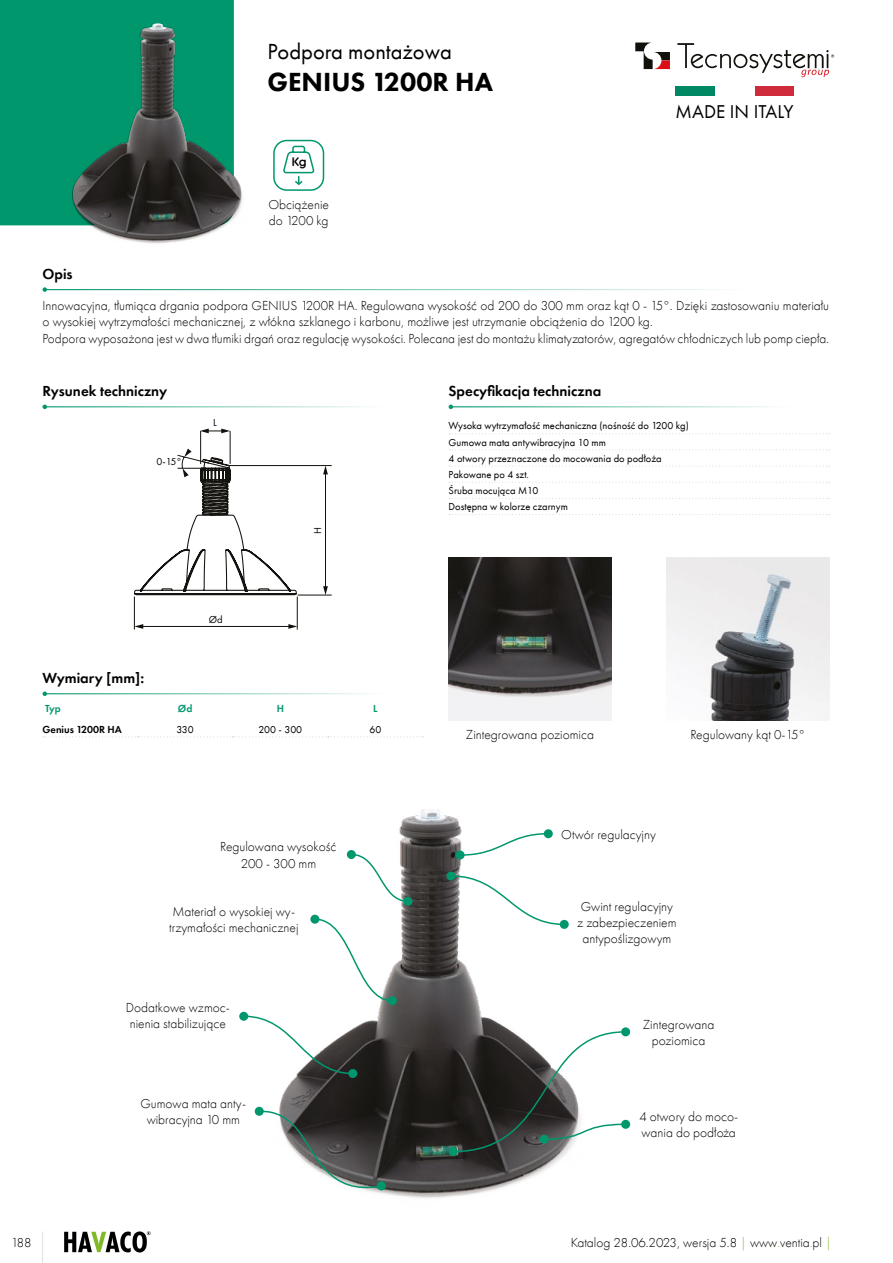
<style>
.page{position:relative;width:893px;height:1263px;background:#fff}
.page>*{position:absolute;margin:0;border:0;box-sizing:border-box;transform-origin:0 0}
.t1{font:27px "Futura PT Heavy";color:#000}
.t2{font:22.5px "Futura PT Book";color:#000}
.t3{font:19.2px "Futura PT Book";color:#000}
.t4{font:15px "Futura PT Demi";color:#000}
.t5{font:13.5px/16.2px "Futura PT Light";color:#000}
.t6{font:700 12.3px "BC Alphapipe TSB";color:#000}
.t7{font:10.5px/16.2px "Futura PT Book";color:#000}
.t8{font:10.5px "Futura PT Demi";color:#000}
.t9{font:10.5px "Futura PT Demi";color:#00976d}
.s1{color:#80ba27}
</style>
<div class="page">
<hr style="left:42px;top:1231px;width:1px;height:32px;background:#b3b2b2">
<svg style="left:64px;top:1231px;width:87px;height:21px"></svg>
<div style="left:0;top:0;width:234px;height:225px;background:#00976d"></div>
<hr style="left:45px;top:289px;width:784px;height:1px;background:#00976d">
<svg style="left:43px;top:287px;width:4px;height:5px"></svg>
<hr style="left:451px;top:406px;width:378px;height:1px;background:#00976d">
<svg style="left:449px;top:405px;width:4px;height:4px"></svg>
<svg style="left:449px;top:433px;width:381px;height:1px"></svg>
<svg style="left:449px;top:449px;width:381px;height:1px"></svg>
<svg style="left:449px;top:465px;width:381px;height:2px"></svg>
<svg style="left:449px;top:482px;width:381px;height:1px"></svg>
<svg style="left:449px;top:498px;width:381px;height:1px"></svg>
<svg style="left:449px;top:514px;width:381px;height:1px"></svg>
<hr style="left:45px;top:693px;width:378px;height:1px;background:#00976d">
<svg style="left:43px;top:691px;width:4px;height:5px"></svg>
<svg style="left:43px;top:736px;width:381px;height:1px"></svg>
<svg style="left:635px;top:43px;width:35px;height:26px"></svg>
<svg style="left:677px;top:43px;width:157px;height:34px"></svg>
<hr style="left:45px;top:406px;width:378px;height:1px;background:#00976d">
<svg style="left:43px;top:405px;width:4px;height:4px"></svg>
<hr style="left:325px;top:473px;width:1px;height:115px;background:#13110c">
<svg style="left:323px;top:586px;width:5px;height:9px"></svg>
<svg style="left:323px;top:466px;width:5px;height:8px"></svg>
<svg style="left:200px;top:429px;width:30px;height:4px"></svg>
<hr style="left:229px;top:465px;width:103px;height:1px;background:#13110c">
<hr style="left:298px;top:595px;width:34px;height:1px;background:#13110c">
<hr style="left:142px;top:626px;width:148px;height:1px;background:#13110c">
<svg style="left:288px;top:624px;width:9px;height:5px"></svg>
<svg style="left:135px;top:624px;width:8px;height:5px"></svg>
<hr style="left:297px;top:597px;width:1px;height:32px;background:#13110c">
<hr style="left:200px;top:431px;width:1px;height:33px;background:#13110c">
<hr style="left:230px;top:431px;width:1px;height:33px;background:#13110c">
<hr style="left:134px;top:597px;width:1px;height:32px;background:#13110c">
<svg style="left:134px;top:449px;width:163px;height:148px"></svg>
<img style="left:67px;top:23px;width:176px;height:221px">
<img style="left:73px;top:23px;width:85px;height:168px">
<div style="left:754px;top:86px;width:40px;height:10px;background:#cf2b3a"></div>
<div style="left:676px;top:86px;width:39px;height:10px;background:#008763"></div>
<div style="left:273px;top:140px;width:51px;height:51px;border:2px solid #00976d;border-radius:13px"></div>
<svg style="left:283px;top:145px;width:32px;height:40px"></svg>
<img style="left:449px;top:558px;width:162px;height:162px">
<img style="left:666px;top:558px;width:163px;height:162px">
<img style="left:279px;top:810px;width:288px;height:388px">
<img style="left:280px;top:810px;width:151px;height:297px">
<svg style="left:264px;top:1110px;width:119px;height:86px"></svg>
<div style="left:255px;top:1107px;width:9px;height:9px;background:#00976d;border-radius:50%"></div>
<div style="left:377px;top:1181px;width:9px;height:9px;background:#00976d;border-radius:50%"></div>
<div style="left:449px;top:1147px;width:9px;height:9px;background:#00976d;border-radius:50%"></div>
<div style="left:621px;top:1027px;width:9px;height:9px;background:#00976d;border-radius:50%"></div>
<svg style="left:452px;top:1030px;width:175px;height:123px"></svg>
<div style="left:540px;top:1135px;width:9px;height:9px;background:#00976d;border-radius:50%"></div>
<div style="left:621px;top:1120px;width:9px;height:9px;background:#00976d;border-radius:50%"></div>
<svg style="left:350px;top:853px;width:59px;height:50px"></svg>
<div style="left:403px;top:897px;width:9px;height:9px;background:#00976d;border-radius:50%"></div>
<div style="left:347px;top:850px;width:9px;height:9px;background:#00976d;border-radius:50%"></div>
<svg style="left:459px;top:832px;width:91px;height:24px"></svg>
<div style="left:544px;top:829px;width:9px;height:9px;background:#00976d;border-radius:50%"></div>
<div style="left:456px;top:850px;width:9px;height:9px;background:#00976d;border-radius:50%"></div>
<svg style="left:449px;top:874px;width:117px;height:52px"></svg>
<div style="left:560px;top:920px;width:9px;height:9px;background:#00976d;border-radius:50%"></div>
<div style="left:446px;top:871px;width:9px;height:9px;background:#00976d;border-radius:50%"></div>
<svg style="left:313px;top:918px;width:81px;height:84px"></svg>
<div style="left:388px;top:996px;width:9px;height:9px;background:#00976d;border-radius:50%"></div>
<div style="left:310px;top:915px;width:9px;height:9px;background:#00976d;border-radius:50%"></div>
<svg style="left:247px;top:1015px;width:107px;height:60px"></svg>
<div style="left:348px;top:1069px;width:9px;height:9px;background:#00976d;border-radius:50%"></div>
<div style="left:239px;top:1012px;width:9px;height:9px;background:#00976d;border-radius:50%"></div>
<h2 class="t2" style="left:267px;top:38px;width:186px">Podpora montażowa</h2>
<p class="t4" style="left:43px;top:264px;width:32px">Opis</p>
<h1 class="t1" style="left:267px;top:65px;width:227px">GENIUS 1200R HA</h1>
<p class="t6" style="left:292px;top:154px;width:16px">Kg</p>
<p class="t5" style="left:268px;top:197px;width:62px">Obciążenie do 1200 kg</p>
<h3 class="t3" style="left:676px;top:100px;width:120px">MADE IN ITALY</h3>
<p class="t5" style="left:43px;top:298px;width:788px">Innowacyjna, tłumiąca drgania podpora GENIUS 1200R HA. Regulowana wysokość od 200 do 300 mm oraz kąt 0 - 15°. Dzięki zastosowaniu materiału o wysokiej wytrzymałości mechanicznej, z włókna szklanego i karbonu, możliwe jest utrzymanie obciążenia do 1200 kg.<br>Podpora wyposażona jest w dwa tłumiki drgań oraz regulację wysokości. Polecana jest do montażu klimatyzatorów, agregatów chłodniczych lub pomp ciepła.</p>
<p class="t4" style="left:43px;top:382px;width:126px">Rysunek techniczny</p>
<p class="t7" style="left:157px;top:454px;width:27px">0-15°</p>
<p class="t7" style="left:213px;top:415px;width:5px">L</p>
<p class="t7" style="left:209px;top:612px;width:15px">Ød</p>
<p class="t7" style="left:310px;top:534px;width:8px;rotate:-90deg">H</p>
<p class="t4" style="left:43px;top:669px;width:103px">Wymiary [mm]:</p>
<p class="t9" style="left:45px;top:702px;width:17px">Typ</p>
<p class="t9" style="left:178px;top:702px;width:16px">Ød</p>
<p class="t9" style="left:277px;top:702px;width:9px">H</p>
<p class="t9" style="left:373px;top:702px;width:6px">L</p>
<p class="t8" style="left:43px;top:722px;width:81px">Genius 1200R HA</p>
<p class="t7" style="left:177px;top:721px;width:19px">330</p>
<p class="t7" style="left:258px;top:721px;width:45px">200 - 300</p>
<p class="t7" style="left:370px;top:721px;width:13px">60</p>
<p class="t5" style="left:220px;top:839px;width:118px;text-align:center">Regulowana wysokość<br>200 - 300 mm</p>
<p class="t4" style="left:449px;top:382px;width:154px">Specyfikacja techniczna</p>
<p class="t7" style="left:449px;top:418px;width:242px">Wysoka wytrzymałość mechaniczna (nośność do 1200 kg)<br>Gumowa mata antywibracyjna 10 mm<br>4 otwory przeznaczone do mocowania do podłoża<br>Pakowane po 4 szt.<br>Śruba mocująca M10<br>Dostępna w kolorze czarnym</p>
<p class="t5" style="left:466px;top:726px;width:130px">Zintegrowana poziomica</p>
<p class="t5" style="left:690px;top:726px;width:116px">Regulowany kąt 0-15°</p>
<p class="t5" style="left:561px;top:826px;width:96px">Otwór regulacyjny</p>
<p class="t5" style="left:169px;top:903px;width:131px">Materiał o wysokiej wy&shy;trzymałości mechanicznej</p>
<p class="t5" style="left:577px;top:898px;width:101px;text-align:center">Gwint regulacyjny z zabezpieczeniem antypoślizgowym</p>
<p class="t5" style="left:126px;top:999px;width:106px">Dodatkowe wzmoc&shy;nienia stabilizujące</p>
<p class="t5" style="left:140px;top:1095px;width:107px;text-align:center">Gumowa mata anty&shy;wibracyjna 10 mm</p>
<p class="t5" style="left:643px;top:1016px;width:73px;text-align:center">Zintegrowana poziomica</p>
<p class="t5" style="left:639px;top:1109px;width:100px">4 otwory do moco&shy;wania do podłoża</p>
<p class="t5" style="left:11px;top:1234px;width:22px">188</p>
<p class="t5" style="left:571px;top:1234px;width:263px">Katalog 28.06.2023, wersja 5.8 <span class="s1">|</span> www<span class="s1">.</span>ventia<span class="s1">.</span>pl <span class="s1">|</span></p>
</div>
